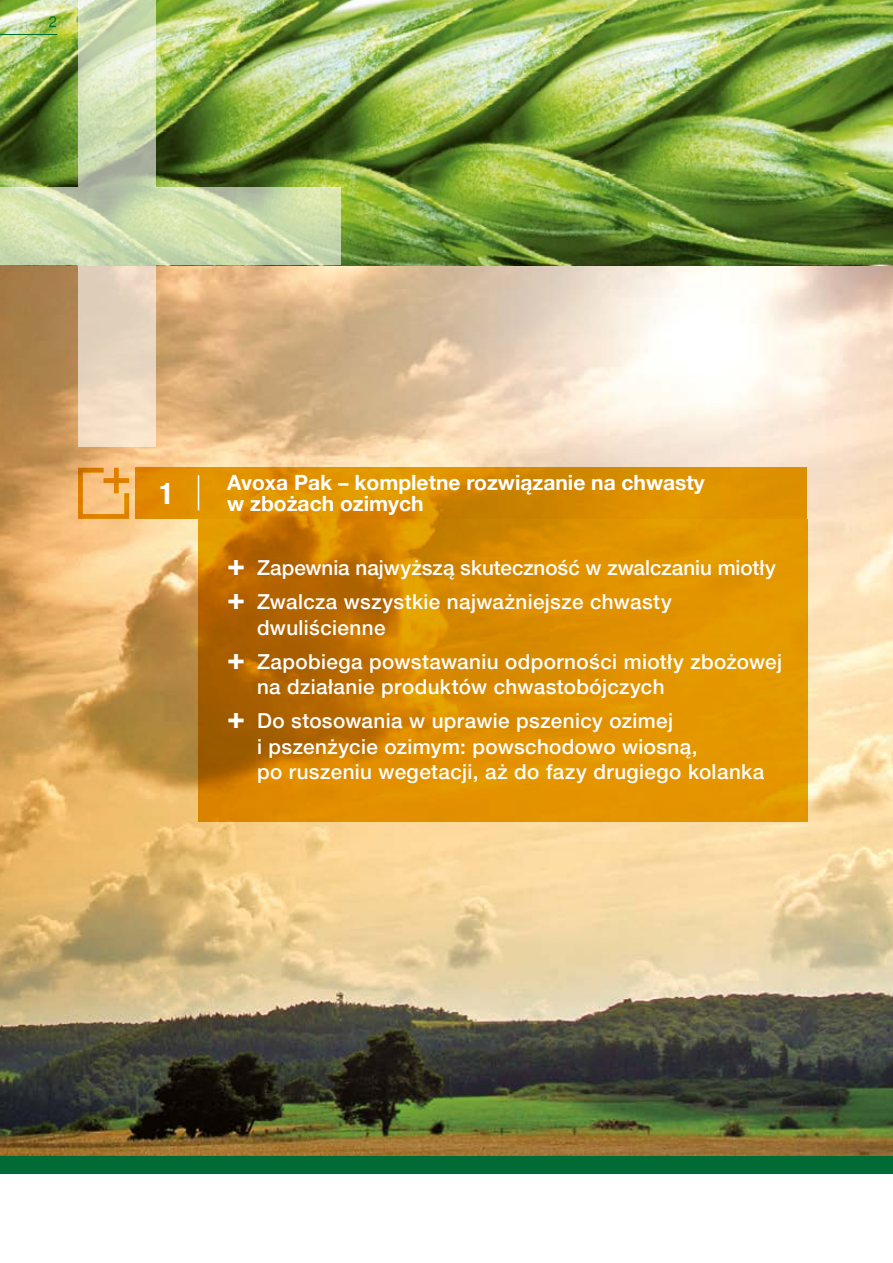
<style>
.page{position:relative;width:893px;height:1263px;background:#fff}
.page>*{position:absolute;margin:0;border:0;box-sizing:border-box;transform-origin:0 0}
.t1{font:700 condensed 30px "Helvetica Neue LT Pro";color:#fff}
.t2{font:700 21px/21px "Helvetica Neue LT Pro";color:#fff}
.t3{font:500 20.7px/34px "Helvetica Neue LT Pro";letter-spacing:.02em;color:#fff}
.t4{font:15px "Helvetica Neue LT Pro";color:#006b34}
.s1{font-weight:700;font-stretch:condensed;font-size:30px}
</style>
<div class="page">
<img style="left:0;top:265px;width:893px;height:892px">
<svg style="left:198px;top:519px;width:609px;height:303px;background:#d58700"></svg>
<svg style="left:135px;top:468px;width:672px;height:51px;background:#db8e00"></svg>
<img style="left:0;top:0;width:893px;height:265px">
<hr style="left:198px;top:475px;width:1px;height:35px;background:#fff">
<svg style="left:78px;top:0;width:77px;height:446px;background:#dad8ba"></svg>
<svg style="left:0;top:188px;width:341px;height:77px;background:#ccdcaf"></svg>
<svg style="left:78px;top:468px;width:51px;height:51px;background:#efac56"></svg>
<div style="left:0;top:1157px;width:893px;height:17px;background:#006b34"></div>
<hr style="left:0;top:34px;width:57px;height:1px;background:#006b34">
<p class="t4" style="left:49px;top:12px;width:10px">2</p>
<h1 class="t1" style="left:160px;top:475px;width:16px">1</h1>
<p class="t2" style="left:227px;top:472px;width:479px">Avoxa Pak – kompletne rozwiązanie na chwasty w zbożach ozimych</p>
<p class="t3" style="left:227px;top:551px;width:550px"><span class="s1">+</span> Zapewnia najwyższą skuteczność w zwalczaniu miotły <span class="s1">+</span> Zwalcza wszystkie najważniejsze chwasty</p>
<p class="t3" style="left:227px;top:610px;width:556px;text-indent:30px">dwuliścienne<br><span class="s1">+</span> Zapobiega powstawaniu odporności miotły zbożowej</p>
<p class="t3" style="left:227px;top:670px;width:447px;text-indent:30px">na działanie produktów chwastobójczych <span class="s1">+</span> Do stosowania w uprawie pszenicy ozimej</p>
<p class="t3" style="left:257px;top:733px;width:509px;line-height:25.5px">i pszenżycie ozimym: powschodowo wiosną,<br>po ruszeniu wegetacji, aż do fazy drugiego kolanka</p>
</div>
